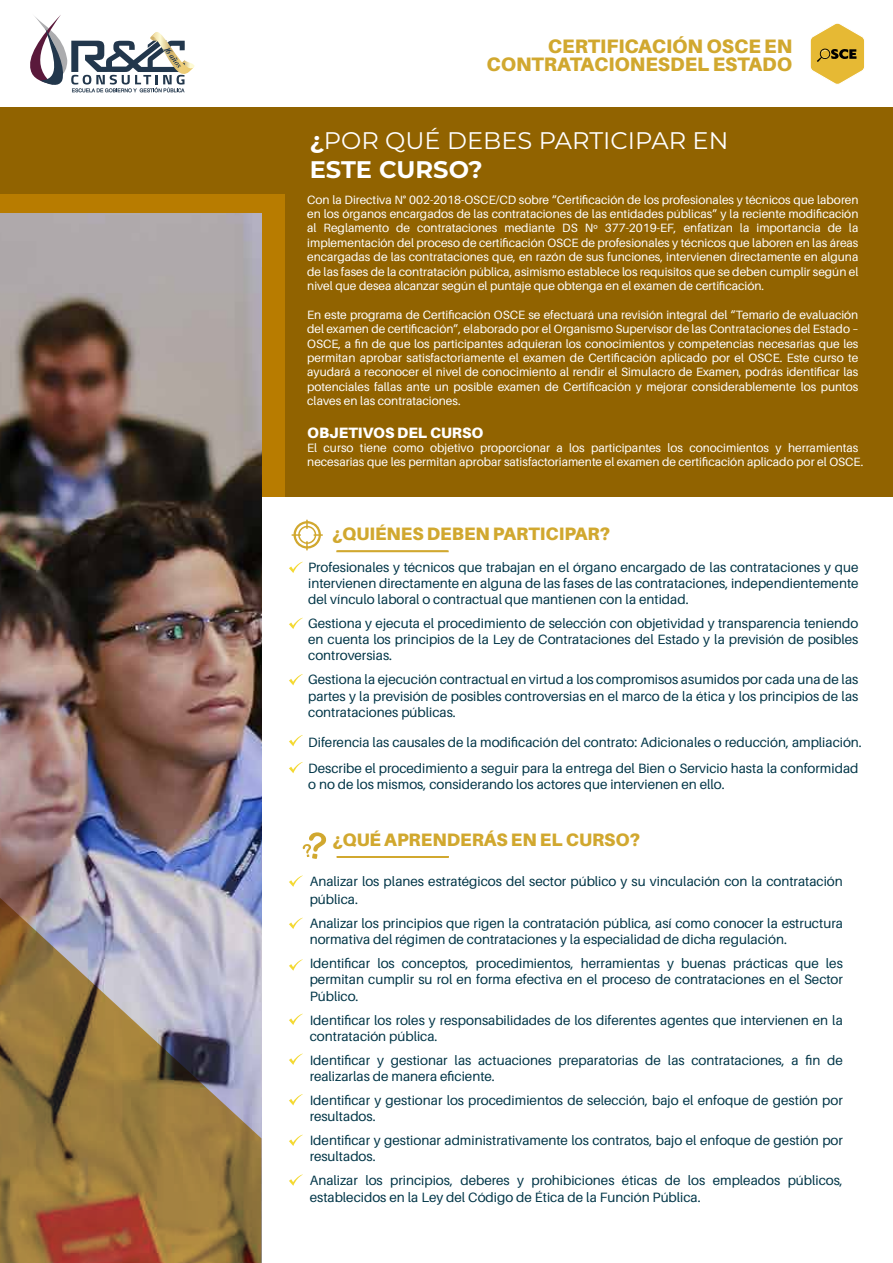
<style>
.page{position:relative;width:893px;height:1263px;background:#fff}
.page>*{position:absolute;margin:0;border:0;box-sizing:border-box;transform-origin:0 0}
.t1{font:24px/28.8px "Montserrat";color:#fff}
.t2{font:900 19.5px/18.1px "Aileron";color:#d1a82f;text-align:right}
.t3{font:900 18px "Aileron";color:#d1a82f}
.t4{font:900 15px "Aileron";color:#fff}
.t5{font:13.5px/16.2px "Aileron";color:#003547}
.t6{font:12px/14.4px "Aileron";color:#fff;text-align:justify}
.s1{font-weight:700}
.s2{font-family:"Myriad Pro"}
</style>
<div class="page">
<div style="left:0;top:107px;width:893px;height:390px;background:#916300"></div>
<div style="left:0;top:195px;width:284px;height:302px;background:#b87c00"></div>
<img style="left:0;top:214px;width:262px;height:1049px">
<img style="left:0;top:866px;width:261px;height:397px">
<div style="left:336px;top:550px;width:113px;height:2px;border:2px solid #d1a82f"></div>
<svg style="left:291px;top:519px;width:32px;height:32px"></svg>
<div style="left:337px;top:856px;width:112px;height:2px;border:2px solid #d1a82f"></div>
<svg style="left:289px;top:875px;width:14px;height:12px"></svg>
<svg style="left:289px;top:562px;width:14px;height:11px"></svg>
<svg style="left:289px;top:618px;width:14px;height:11px"></svg>
<svg style="left:289px;top:674px;width:14px;height:11px"></svg>
<svg style="left:289px;top:735px;width:14px;height:11px"></svg>
<svg style="left:289px;top:762px;width:14px;height:11px"></svg>
<svg style="left:289px;top:918px;width:14px;height:11px"></svg>
<svg style="left:289px;top:959px;width:14px;height:12px"></svg>
<svg style="left:289px;top:1014px;width:14px;height:11px"></svg>
<svg style="left:289px;top:1053px;width:14px;height:12px"></svg>
<svg style="left:289px;top:1094px;width:14px;height:11px"></svg>
<svg style="left:289px;top:1135px;width:14px;height:11px"></svg>
<svg style="left:289px;top:1174px;width:14px;height:12px"></svg>
<svg style="left:303px;top:832px;width:24px;height:27px"></svg>
<svg style="left:810px;top:23px;width:55px;height:61px"></svg>
<svg style="left:30px;top:15px;width:165px;height:77px"></svg>
<h2 class="t2" style="left:486px;top:37px;width:307px">CERTIFICACIÓN OSCE EN<br>CONTRATACIONESDEL ESTADO</h2>
<h1 class="t1" style="left:310px;top:125px;width:420px"><span class="s1">¿</span>POR QUÉ DEBES PARTICIPAR EN<br><span class="s1">ESTE CURSO?</span></h1>
<p class="t6" style="left:307px;top:192px;width:553px">Con la Directiva N° 002-2018-OSCE/CD sobre “Certificación de los profesionales y técnicos que laboren en los órganos encargados de las contrataciones de las entidades públicas” y la reciente modificación al Reglamento de contrataciones mediante DS N<span class="s2">º</span> 377-2019-EF, enfatizan la importancia de la implementación del proceso de certificación OSCE de profesionales y técnicos que laboren en las áreas encargadas de las contrataciones que, en razón de sus funciones, intervienen directamente en alguna de las fases de la contratación pública, asimismo establece los requisitos que se deben cumplir según el nivel que desea alcanzar según el puntaje que obtenga en el examen de certificación.</p>
<p class="t6" style="left:307px;top:307px;width:553px">En este programa de Certificación OSCE se efectuará una revisión integral del “Temario de evaluación del examen de certificación”, elaborado por el Organismo Supervisor de las Contrataciones del Estado – OSCE, a fin de que los participantes adquieran los conocimientos y competencias necesarias que les permitan aprobar satisfactoriamente el examen de Certificación aplicado por el OSCE. Este curso te ayudará a reconocer el nivel de conocimiento al rendir el Simulacro de Examen, podrás identificar las potenciales fallas ante un posible examen de Certificación y mejorar considerablemente los puntos claves en las contrataciones.</p>
<p class="t4" style="left:307px;top:424px;width:178px">OBJETIVOS DEL CURSO</p>
<p class="t6" style="left:307px;top:441px;width:558px">El curso tiene como objetivo proporcionar a los participantes los conocimientos y herramientas necesarias que les permitan aprobar satisfactoriamente el examen de certificación aplicado por el OSCE.</p>
<h3 class="t3" style="left:332px;top:523px;width:280px">¿QUIÉNES DEBEN PARTICIPAR?</h3>
<p class="t5" style="left:308px;top:559px;width:552px;text-align:justify">Profesionales y técnicos que trabajan en el órgano encargado de las contrataciones y que intervienen directamente en alguna de las fases de las contrataciones, independientemente del vínculo laboral o contractual que mantienen con la entidad.</p>
<p class="t5" style="left:308px;top:615px;width:552px;text-align:justify">Gestiona y ejecuta el procedimiento de selección con objetividad y transparencia teniendo en cuenta los principios de la Ley de Contrataciones del Estado y la previsión de posibles controversias.</p>
<p class="t5" style="left:308px;top:672px;width:552px;text-align:justify">Gestiona la ejecución contractual en virtud a los compromisos asumidos por cada una de las partes y la previsión de posibles controversias en el marco de la ética y los principios de las contrataciones públicas.</p>
<p class="t5" style="left:308px;top:729px;width:555px;line-height:26.7px">Diferencia las causales de la modificación del contrato: Adicionales o reducción, ampliación.<br>Describe el procedimiento a seguir para la entrega del Bien o Servicio hasta la conformidad</p>
<p class="t5" style="left:308px;top:777px;width:418px">o no de los mismos, considerando los actores que intervienen en ello.</p>
<h3 class="t3" style="left:332px;top:829px;width:309px">¿QUÉ APRENDERÁS EN EL CURSO?</h3>
<p class="t5" style="left:310px;top:872px;width:535px;line-height:18px">Analizar los planes estratégicos del sector público y su vinculación con la contratación pública.</p>
<p class="t5" style="left:310px;top:915px;width:535px">Analizar los principios que rigen la contratación pública, así como conocer la estructura normativa del régimen de contrataciones y la especialidad de dicha regulación.</p>
<p class="t5" style="left:310px;top:955px;width:535px;text-align:justify">Identificar los conceptos, procedimientos, herramientas y buenas prácticas que les permitan cumplir su rol en forma efectiva en el proceso de contrataciones en el Sector Público.</p>
<p class="t5" style="left:310px;top:1012px;width:535px">Identificar los roles y responsabilidades de los diferentes agentes que intervienen en la contratación pública.</p>
<p class="t5" style="left:310px;top:1052px;width:535px">Identificar y gestionar las actuaciones preparatorias de las contrataciones, a fin de realizarlas de manera eficiente.</p>
<p class="t5" style="left:310px;top:1092px;width:535px">Identificar y gestionar los procedimientos de selección, bajo el enfoque de gestión por resultados.</p>
<p class="t5" style="left:310px;top:1132px;width:535px">Identificar y gestionar administrativamente los contratos, bajo el enfoque de gestión por resultados.</p>
<p class="t5" style="left:310px;top:1173px;width:535px">Analizar los principios, deberes y prohibiciones éticas de los empleados públicos, establecidos en la Ley del Código de Ética de la Función Pública.</p>
</div>
